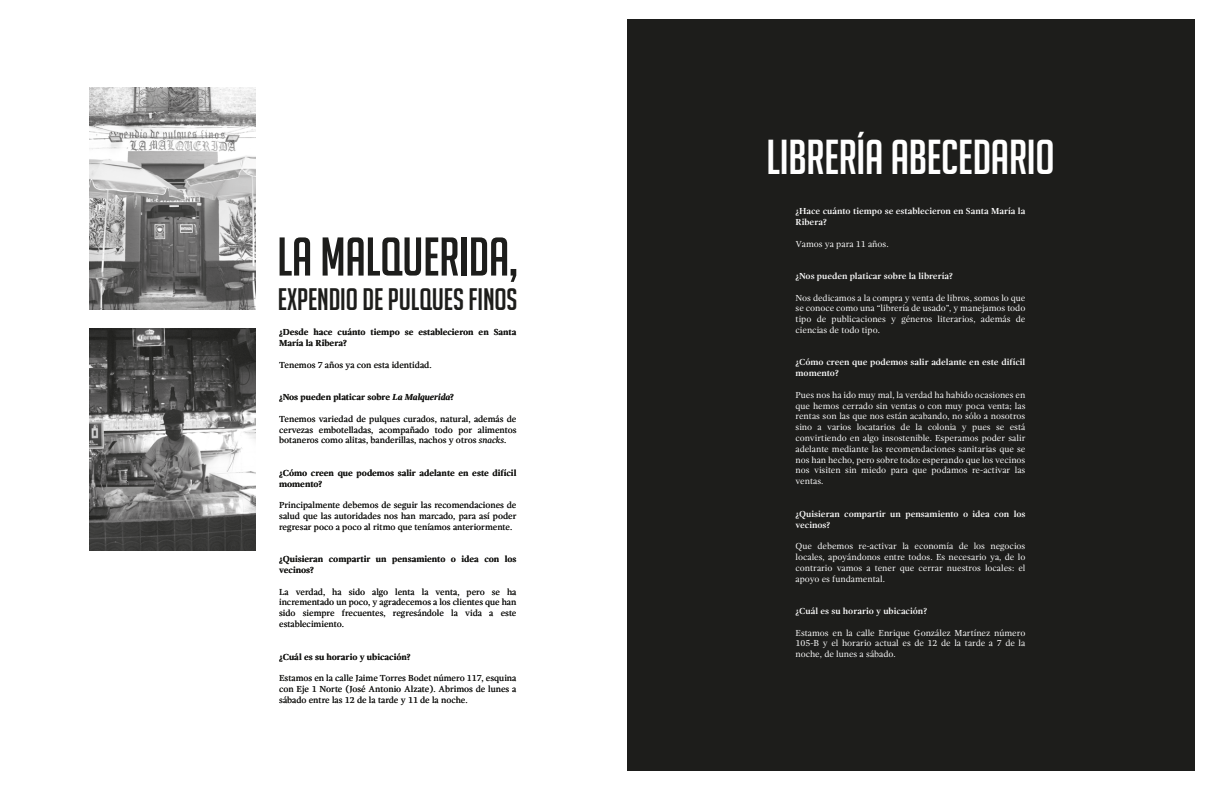
<style>
.page{position:relative;width:1214px;height:791px;background:#fff}
.page>*{position:absolute;margin:0;border:0;box-sizing:border-box;transform-origin:0 0}
.t1{font:53.1px "Big Noodle Titling";letter-spacing:-.005em;color:#1d1d1b}
.t2{font:47.8px "Big Noodle Titling";letter-spacing:-.005em;color:#fff}
.t3{font:30.3px "Big Noodle Titling";letter-spacing:-.005em;color:#1d1d1b}
.t4{font:9px/10.8px "Gandhi Serif";color:#fff;text-align:justify}
.t5{font:9px/10.8px "Gandhi Serif";color:#1d1d1b;text-align:justify}
.t6{font:700 9px/10.8px "Gandhi Serif";color:#1d1d1b}
.t7{font:700 9px/10.8px "Gandhi Serif";color:#fff}
.s1{font-style:italic}
</style>
<div class="page">
<img style="left:89px;top:329px;width:167px;height:222px">
<img style="left:89px;top:88px;width:167px;height:222px">
<div style="left:626px;top:20px;width:567px;height:751px;background:#1d1d1b"></div>
<h1 class="t1" style="left:277px;top:228px;width:242px">LA MALQUERIDA,</h1>
<h3 class="t3" style="left:278px;top:282px;width:241px">EXPENDIO DE PULQUES FINOS</h3>
<p class="t6" style="left:279px;top:327px;width:239px">¿Desde hace cuánto tiempo se establecieron en Santa<br>María la Ribera?</p>
<p class="t5" style="left:279px;top:359px;width:154px">Tenemos 7 años ya con esta identidad.</p>
<p class="t6" style="left:279px;top:392px;width:176px">¿Nos pueden platicar sobre <span class="s1">La Malquerida</span>?</p>
<p class="t5" style="left:279px;top:413px;width:239px">Tenemos variedad de pulques curados, natural, además de cervezas embotelladas, acompañado todo por alimentos botaneros como alitas, banderillas, nachos y otros <span class="s1">snacks</span>.</p>
<p class="t6" style="left:279px;top:467px;width:239px">¿Cómo creen que podemos salir adelante en este difícil momento?</p>
<p class="t5" style="left:279px;top:500px;width:239px">Principalmente debemos de seguir las recomendaciones de salud que las autoridades nos han marcado, para así poder regresar poco a poco al ritmo que teníamos anteriormente.</p>
<p class="t6" style="left:279px;top:554px;width:239px">¿Quisieran compartir un pensamiento o idea con los vecinos?</p>
<p class="t5" style="left:279px;top:586px;width:239px">La verdad, ha sido algo lenta la venta, pero se ha incrementado un poco, y agradecemos a los clientes que han sido siempre frecuentes, regresándole la vida a este establecimiento.</p>
<p class="t6" style="left:279px;top:651px;width:133px">¿Cuál es su horario y ubicación?</p>
<p class="t5" style="left:279px;top:673px;width:239px">Estamos en la calle Jaime Torres Bodet número 117, esquina con Eje 1 Norte (José Antonio Alzate). Abrimos de lunes a sábado entre las 12 de la tarde y 11 de la noche.</p>
<h2 class="t2" style="left:766px;top:131px;width:289px">LIBRERÍA ABECEDARIO</h2>
<p class="t7" style="left:795px;top:206px;width:231px">¿Hace cuánto tiempo se establecieron en Santa María la<br>Ribera?</p>
<p class="t4" style="left:795px;top:238px;width:94px">Vamos ya para 11 años.</p>
<p class="t7" style="left:795px;top:271px;width:159px">¿Nos pueden platicar sobre la librería?</p>
<p class="t4" style="left:795px;top:292px;width:231px">Nos dedicamos a la compra y venta de libros, somos lo que se conoce como una “librería de usado”, y manejamos todo tipo de publicaciones y géneros literarios, además de ciencias de todo tipo.</p>
<p class="t7" style="left:795px;top:357px;width:231px">¿Cómo creen que podemos salir adelante en este difícil momento?</p>
<p class="t4" style="left:795px;top:389px;width:231px">Pues nos ha ido muy mal, la verdad ha habido ocasiones en que hemos cerrado sin ventas o con muy poca venta; las rentas son las que nos están acabando, no sólo a nosotros sino a varios locatarios de la colonia y pues se está convirtiendo en algo insostenible. Esperamos poder salir adelante mediante las recomendaciones sanitarias que se nos han hecho, pero sobre todo: esperando que los vecinos nos visiten sin miedo para que podamos re-activar las ventas.</p>
<p class="t7" style="left:795px;top:508px;width:231px">¿Quisieran compartir un pensamiento o idea con los vecinos?</p>
<p class="t4" style="left:795px;top:541px;width:231px">Que debemos re-activar la economía de los negocios locales, apoyándonos entre todos. Es necesario ya, de lo contrario vamos a tener que cerrar nuestros locales: el apoyo es fundamental.</p>
<p class="t7" style="left:795px;top:605px;width:133px">¿Cuál es su horario y ubicación?</p>
<p class="t4" style="left:795px;top:627px;width:231px">Estamos en la calle Enrique González Martínez número 105-B y el horario actual es de 12 de la tarde a 7 de la noche, de lunes a sábado.</p>
</div>
